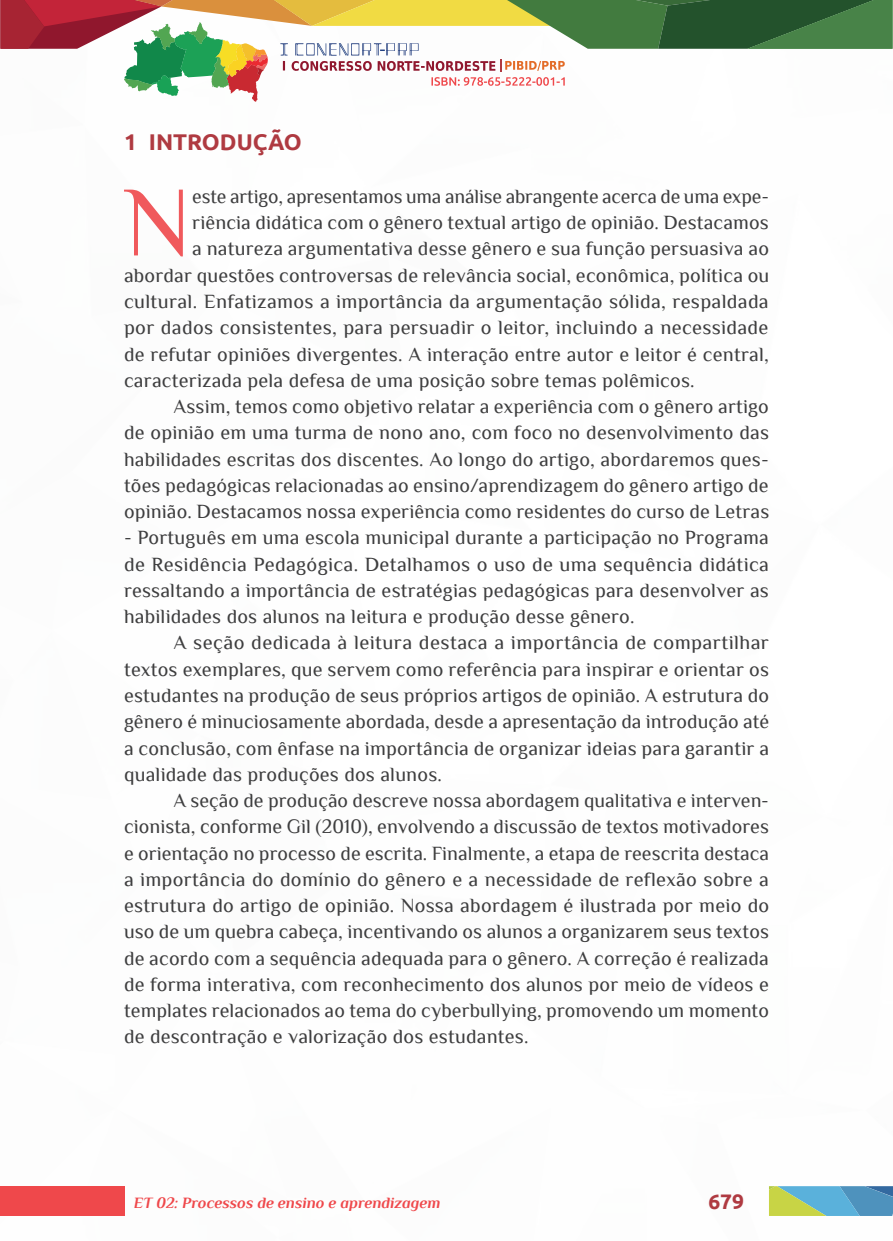
<style>
.page{position:relative;width:893px;height:1241px;background:#fff}
.page>*{position:absolute;margin:0;border:0;box-sizing:border-box;transform-origin:0 0}
._7_CAPITULAR{font:99.75px "Philosopher";color:#f0595c}
._5_INTRODUCAO{font:700 22.75px "Ubuntu";color:#af3a41}
.t1{font:700 21px "Ubuntu";color:#af3a41}
._6_CORPO{font:20.12px/26.2px "Philosopher";letter-spacing:.01em;color:#3e3e3f;text-align:justify}
._7_CAPITULAR-2{font:20.12px "Philosopher";letter-spacing:.01em;color:#3e3e3f}
.t2{font:italic 700 15.75px "Philosopher";color:#ef484b}
</style>
<div class="page">
<div style="left:0;top:1185px;width:124px;height:30px;background:#ef484b"></div>
<svg style="left:0;top:0;width:892px;height:102px"></svg>
<svg style="left:769px;top:1186px;width:124px;height:29px;background:#72aea9"></svg>
<p class="_5_INTRODUCAO" style="left:124px;top:128px;width:179px">1 INTRODUÇÃO</p>
<p class="_7_CAPITULAR" style="left:123px;top:170px;width:70px">N</p>
<p class="_7_CAPITULAR-2" style="left:192px;top:186px;width:578px">este artigo, apresentamos uma análise abrangente acerca de uma expe-</p>
<p class="_7_CAPITULAR-2" style="left:192px;top:212px;width:578px">riência didática com o gênero textual artigo de opinião. Destacamos</p>
<p class="_7_CAPITULAR-2" style="left:192px;top:238px;width:578px">a natureza argumentativa desse gênero e sua função persuasiva ao</p>
<p class="_7_CAPITULAR-2" style="left:124px;top:264px;width:647px">abordar questões controversas de relevância social, econômica, política ou</p>
<p class="_7_CAPITULAR-2" style="left:124px;top:291px;width:646px">cultural. Enfatizamos a importância da argumentação sólida, respaldada</p>
<p class="_7_CAPITULAR-2" style="left:124px;top:317px;width:646px">por dados consistentes, para persuadir o leitor, incluindo a necessidade</p>
<p class="_7_CAPITULAR-2" style="left:124px;top:343px;width:646px">de refutar opiniões divergentes. A interação entre autor e leitor é central,</p>
<p class="_7_CAPITULAR-2" style="left:124px;top:369px;width:572px">caracterizada pela defesa de uma posição sobre temas polêmicos.</p>
<p class="_6_CORPO" style="left:124px;top:393px;width:647px;text-indent:50px">Assim, temos como objetivo relatar a experiência com o gênero artigo de opinião em uma turma de nono ano, com foco no desenvolvimento das habilidades escritas dos discentes. Ao longo do artigo, abordaremos ques&shy;tões pedagógicas relacionadas ao ensino/aprendizagem do gênero artigo de opinião. Destacamos nossa experiência como residentes do curso de Letras</p>
<p class="_6_CORPO" style="left:124px;top:524px;width:646px">- Português em uma escola municipal durante a participação no Programa de Residência Pedagógica. Detalhamos o uso de uma sequência didática ressaltando a importância de estratégias pedagógicas para desenvolver as habilidades dos alunos na leitura e produção desse gênero.</p>
<p class="_6_CORPO" style="left:124px;top:629px;width:647px;text-indent:50px">A seção dedicada à leitura destaca a importância de compartilhar textos exemplares, que servem como referência para inspirar e orientar os estudantes na produção de seus próprios artigos de opinião. A estrutura do gênero é minuciosamente abordada, desde a apresentação da introdução até a conclusão, com ênfase na importância de organizar ideias para garantir a qualidade das produções dos alunos.</p>
<p class="_6_CORPO" style="left:124px;top:787px;width:647px;text-indent:50px">A seção de produção descreve nossa abordagem qualitativa e interven&shy;cionista, conforme Gil (2010), envolvendo a discussão de textos motivadores e orientação no processo de escrita. Finalmente, a etapa de reescrita destaca a importância do domínio do gênero e a necessidade de reflexão sobre a estrutura do artigo de opinião. Nossa abordagem é ilustrada por meio do uso de um quebra cabeça, incentivando os alunos a organizarem seus textos de acordo com a sequência adequada para o gênero. A correção é realizada de forma interativa, com reconhecimento dos alunos por meio de vídeos e templates relacionados ao tema do cyberbullying, promovendo um momento de descontração e valorização dos estudantes.</p>
<p class="t2" style="left:134px;top:1193px;width:308px">ET 02: Processos de ensino e aprendizagem</p>
<p class="t1" style="left:708px;top:1188px;width:37px">679</p>
</div>
